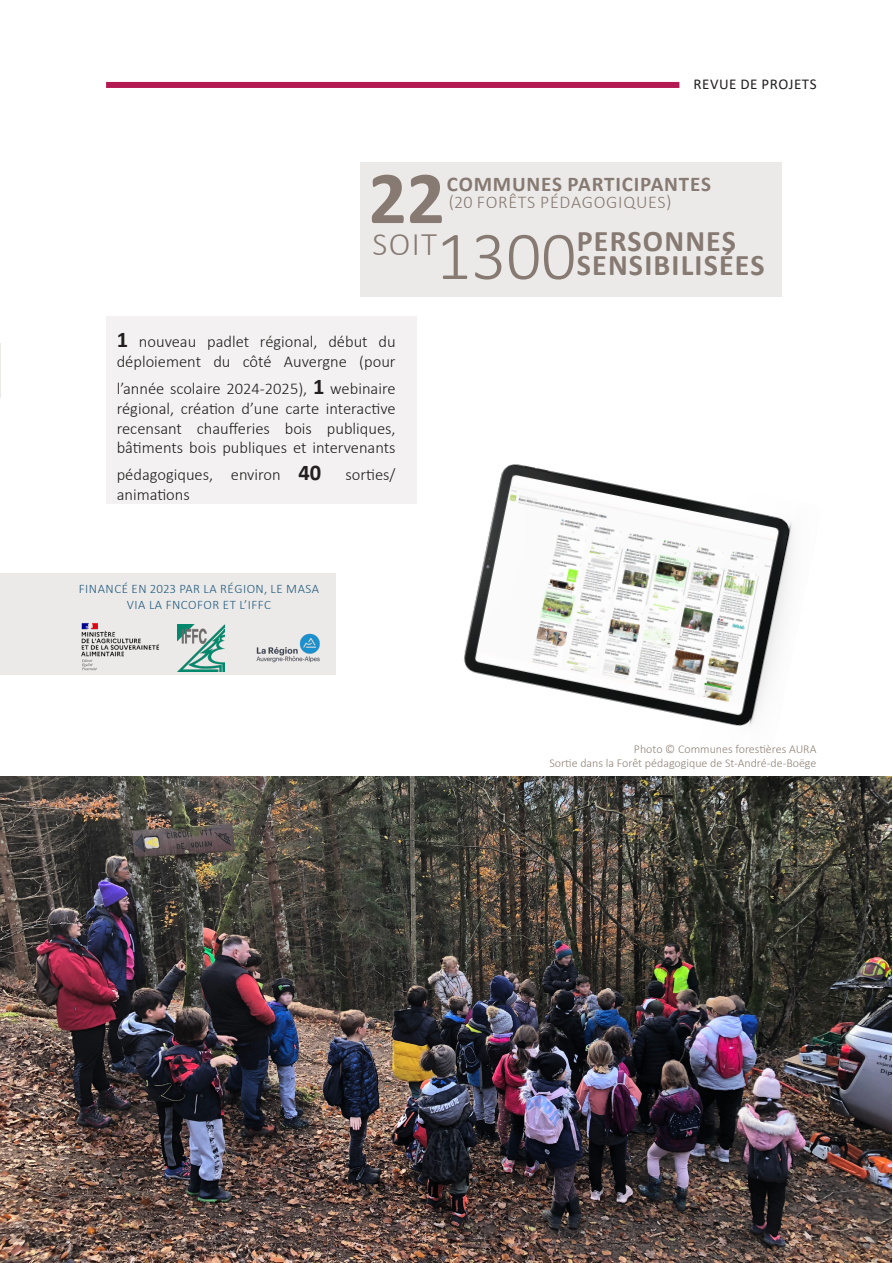
<style>
.page{position:relative;width:893px;height:1263px;background:#fff}
.page>*{position:absolute;margin:0;border:0;box-sizing:border-box;transform-origin:0 0}
.t1{font:700 75.3px "Calibri";color:#867a72}
.t2{font:300 69px "Calibri";color:#867a72}
.t3{font:300 33px "Calibri";color:#867a72}
.t4{font:700 30px "Calibri";letter-spacing:.04em;color:#867a72}
.t5{font:700 21px "Calibri";letter-spacing:.04em;color:#867a72}
.t6{font:300 18px "Calibri";letter-spacing:.04em;color:#867a72}
.t7{font:300 16.5px/19.8px "Calibri";color:#231f20}
.Titre_de_section_de_page_-_Noir{font:15px "Calibri";letter-spacing:.04em;color:#231f20}
.t8{font:300 12.9px/15.6px "Calibri";letter-spacing:.04em;color:#205b7f;text-align:center}
.t9{font:300 12px "Calibri";color:#918377}
.s1{font-weight:700;font-size:22.5px}
</style>
<div class="page">
<hr style="left:0;top:344px;width:1px;height:54px;background:#867b72">
<div style="left:106px;top:316px;width:311px;height:187px;background:#f3f1f1"></div>
<div style="left:0;top:574px;width:336px;height:101px;background:#eceae8"></div>
<img style="left:256px;top:633px;width:64px;height:30px">
<img style="left:177px;top:624px;width:47px;height:48px">
<img style="left:81px;top:623px;width:78px;height:48px">
<img style="left:403px;top:464px;width:419px;height:313px">
<img style="left:0;top:777px;width:891px;height:486px">
<div style="left:106px;top:82px;width:573px;height:6px;background:#b31a51"></div>
<div style="left:360px;top:162px;width:421px;height:134px;background:#eceae8"></div>
<p class="Titre_de_section_de_page_-_Noir" style="left:693px;top:74px;width:125px">REVUE DE PROJETS</p>
<p class="t1" style="left:369px;top:145px;width:78px">22</p>
<p class="t5" style="left:447px;top:169px;width:266px">COMMUNES PARTICIPANTES</p>
<p class="t6" style="left:449px;top:191px;width:224px">(20 FORÊTS PÉDAGOGIQUES)</p>
<p class="t4" style="left:577px;top:220px;width:161px">PERSONNES</p>
<p class="t3" style="left:373px;top:224px;width:66px">SOIT</p>
<p class="t2" style="left:436px;top:213px;width:141px">1300</p>
<p class="t4" style="left:577px;top:244px;width:189px">SENSIBILISÉES</p>
<p class="t7" style="left:117px;top:332px;width:280px"><span class="s1">1</span> nouveau padlet régional, début du déploiement du côté Auvergne (pour</p>
<p class="t7" style="left:117px;top:378px;width:280px;text-align:justify">l’année scolaire 2024-2025), <span class="s1">1</span> webinaire régional, création d’une carte interactive recensant chaufferies bois publiques, bâtiments bois publiques et intervenants</p>
<p class="t7" style="left:117px;top:465px;width:280px">pédagogiques, environ <span class="s1">40</span> sorties/ animations</p>
<p class="t8" style="left:79px;top:581px;width:242px">FINANCÉ EN 2023 PAR LA RÉGION, LE MASA<br>VIA LA FNCOFOR ET L’IFFC</p>
<p class="t9" style="left:634px;top:741px;width:184px">Photo © Communes forestières AURA</p>
<p class="t9" style="left:549px;top:756px;width:269px">Sortie dans la Forêt pédagogique de St-André-de-Boëge</p>
</div>
